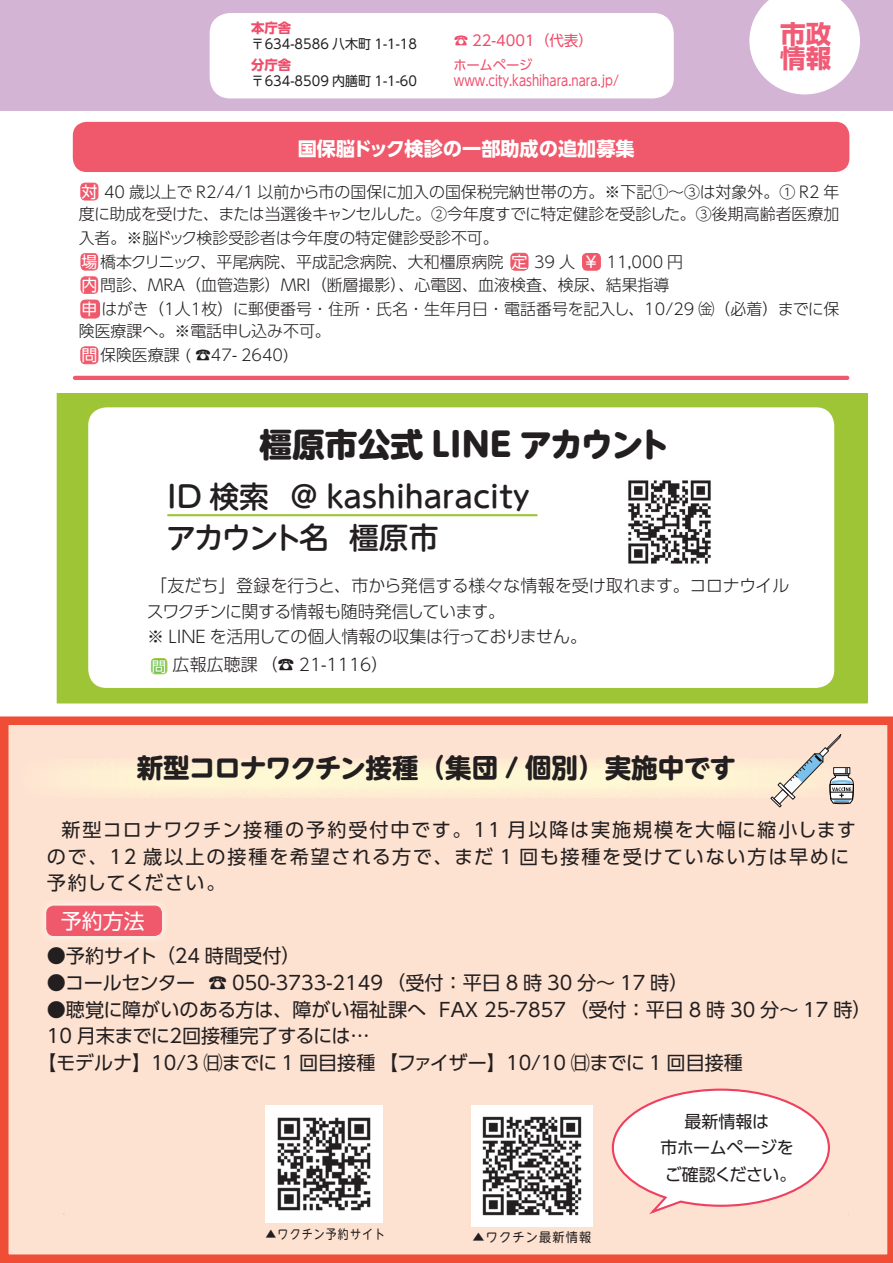
<style>
.page{position:relative;width:893px;height:1263px;background:#fff}
.page>*{position:absolute;margin:0;border:0;box-sizing:border-box;transform-origin:0 0}
.t1{font:32.7px "BIZ UDP Shin M Go Heavy";color:#231f20}
.t2{font:29.85px/41.1px "BIZ UDP Shin M Go Medium";color:#231f20}
.t3{font:26.55px "BIZ UDP Shin M Go Bold";color:#231f20}
.t4{font:25.5px "BIZ UDP Shin Go Bold";color:#f05b76}
.t5{font:20.85px "BIZ UDP Shin Go";color:#fff}
.t6{font:19.2px/26.5px "BIZ UDP Shin Go";color:#231f20}
.t7{font:19.2px/26.5px "BIZ UDP Shin Go";letter-spacing:.1em;color:#231f20}
.t8{font:19.2px "BIZ UDP Shin Go Bold";color:#fff}
.t9{font:16.95px/25.5px "BIZ UDP Shin Go Light";color:#231f20}
.t10{font:16.95px/26.5px "BIZ UDP Shin Go";color:#231f20;text-align:center}
.t11{font:16.95px "BIZ UDP Shin Go Light";letter-spacing:.025em;color:#231f20}
.t12{font:15.9px/22.6px "BIZ UDP Shin Go Light";color:#231f20}
.t13{font:15.9px "BIZ UDP Shin Go";color:#fff}
.t14{font:14.55px "BIZ UDP Shin Go";color:#ef4d6a;scale:.8 1}
.t15{font:14.55px "BIZ UDP Shin Go";color:#ef4d6a}
.t16{font:14.55px "BIZ UDP Shin Go";color:#fff}
.t17{font:13.35px "BIZ UDP Shin Go";color:#231f20}
.t18{font:13.35px "BIZ UDP Shin Go Bold";color:#ef4d6a}
.t19{font:13.35px "BIZ UDP Shin Go";color:#ef4d6a}
.t20{font:12.75px "BIZ UD Shin M Go";letter-spacing:.1em;color:#231f20;scale:.86 1}
.t21{font:12.75px "BIZ UD Shin M Go";letter-spacing:.1em;color:#231f20;scale:.95 1}
.s1{font-family:"BIZ UDP Shin Go";color:#fff}
</style>
<div class="page">
<div style="left:0;top:0;width:893px;height:111px;background:#d4b4d5"></div>
<div style="left:210px;top:13px;width:464px;height:85px;background:#fff;border-radius:21px"></div>
<svg style="left:749px;top:0;width:111px;height:94px"></svg>
<hr style="left:75px;top:376px;width:772px;height:4px;background:#f0596b">
<div style="left:74px;top:123px;width:774px;height:48px;background:#f0596b;border-radius:13px"></div>
<div style="left:73px;top:122px;width:776px;height:50px;border:2px solid #f0596b;border-radius:13px"></div>
<img style="left:80px;top:182px;width:19px;height:19px">
<div style="left:81px;top:183px;width:17px;height:17px;background:#f0596b;border-radius:4px"></div>
<div style="left:81px;top:183px;width:17px;height:17px;border:1px solid #f0596b;border-radius:4px"></div>
<img style="left:80px;top:256px;width:1px;height:12px">
<img style="left:510px;top:252px;width:19px;height:19px">
<div style="left:511px;top:253px;width:17px;height:17px;background:#f0596b;border-radius:4px"></div>
<div style="left:511px;top:253px;width:17px;height:17px;border:1px solid #f0596b;border-radius:4px"></div>
<img style="left:582px;top:268px;width:19px;height:3px">
<div style="left:583px;top:253px;width:17px;height:17px;background:#f0596b;border-radius:4px"></div>
<div style="left:582px;top:253px;width:19px;height:17px;border:1px solid #f0596b;border-radius:4px"></div>
<img style="left:80px;top:279px;width:1px;height:12px">
<img style="left:83px;top:270px;width:13px;height:1px">
<svg style="left:81px;top:253px;width:25px;height:17px"></svg>
<img style="left:80px;top:302px;width:21px;height:17px">
<img style="left:81px;top:299px;width:19px;height:3px">
<svg style="left:81px;top:276px;width:22px;height:18px"></svg>
<div style="left:81px;top:300px;width:19px;height:18px;background:#f0596b;border-radius:4px"></div>
<div style="left:81px;top:300px;width:19px;height:18px;border:1px solid #f0596b;border-radius:4px"></div>
<img style="left:80px;top:346px;width:19px;height:19px">
<div style="left:81px;top:347px;width:17px;height:17px;background:#f0596b;border-radius:4px"></div>
<div style="left:81px;top:347px;width:17px;height:17px;border:1px solid #f0596b;border-radius:4px"></div>
<div style="left:57px;top:393px;width:810px;height:310px;background:#9ec536"></div>
<div style="left:88px;top:407px;width:746px;height:281px;background:#fff;border-radius:18px"></div>
<img style="left:150px;top:658px;width:18px;height:17px">
<div style="left:151px;top:658px;width:16px;height:16px;background:#75c153;border-radius:4px"></div>
<div style="left:151px;top:658px;width:16px;height:16px;border:1px solid #a7ca47;border-radius:4px"></div>
<img style="left:628px;top:480px;width:83px;height:84px">
<svg style="left:0;top:716px;width:893px;height:547px;background:#fcdbca"></svg>
<hr style="left:167px;top:514px;width:370px;height:2px;background:#9ec536">
<img style="left:266px;top:1105px;width:117px;height:117px">
<img style="left:471px;top:1105px;width:121px;height:121px">
<p class="t18" style="left:251px;top:21px;width:42px">本庁舎</p>
<p class="t17" style="left:251px;top:37px;width:167px">〒634-8586 八木町 1-1-18</p>
<p class="t18" style="left:251px;top:58px;width:42px">分庁舎</p>
<p class="t17" style="left:251px;top:74px;width:167px">〒634-8509 内膳町 1-1-60</p>
<p class="t15" style="left:454px;top:33px;width:82px">☎ 22-4001</p>
<p class="t15" style="left:542px;top:33px;width:45px">（代表）</p>
<p class="t19" style="left:454px;top:58px;width:80px">ホームページ</p>
<p class="t14" style="left:454px;top:73px;width:208px">www.city.kashihara.nara j p. /</p>
<h3 class="t4" style="left:780px;top:21px;width:53px">市政</h3>
<h3 class="t4" style="left:780px;top:46px;width:53px">情報</h3>
<p class="t8" style="left:285px;top:139px;width:351px">　国保脳ドック検診の一部助成の追加募集</p>
<p class="t12" style="left:81px;top:180px;width:760px;text-align:right"><span class="s1">対</span> 40 歳以上で R2/4/1 以前から市の国保に加入の国保税完納世帯の方。 ※下記①～③は対象外。 ① R2 年または当選後キャンセルした。 ②今年度すでに特定健診を受診した。 ③後期高齢者医療加</p>
<p class="t12" style="left:79px;top:203px;width:415px;line-height:23.4px">度に助成を受けた、<br>入者。 ※脳ドック検診受診者は今年度の特定健診受診不可。</p>
<p class="t12" style="left:81px;top:250px;width:129px"><span class="s1">場</span>橋本クリニック、</p>
<p class="t12" style="left:216px;top:250px;width:73px">平尾病院、</p>
<p class="t12" style="left:296px;top:250px;width:105px">平成記念病院、</p>
<p class="t12" style="left:408px;top:250px;width:97px">大和橿原病院</p>
<p class="t12" style="left:511px;top:250px;width:65px"><span class="s1">定</span> 39 人</p>
<p class="t13" style="left:583px;top:254px;width:17px">￥</p>
<p class="t12" style="left:606px;top:250px;width:78px">11,000 円</p>
<p class="t12" style="left:81px;top:274px;width:60px"><span class="s1">内</span>問診、</p>
<p class="t12" style="left:148px;top:274px;width:39px">ＭＲＡ</p>
<p class="t12" style="left:193px;top:274px;width:81px">（血管造影）</p>
<p class="t12" style="left:281px;top:274px;width:31px">ＭＲＩ</p>
<p class="t12" style="left:319px;top:274px;width:89px">（断層撮影）、</p>
<p class="t12" style="left:414px;top:274px;width:57px">心電図、</p>
<p class="t12" style="left:478px;top:274px;width:73px">血液検査、</p>
<p class="t12" style="left:558px;top:274px;width:41px">検尿、</p>
<p class="t12" style="left:606px;top:274px;width:65px">結果指導</p>
<p class="t12" style="left:79px;top:298px;width:247px;line-height:22px"><span class="s1">申</span>はがき<br>険医療課へ。 ※電話申し込み不可。</p>
<p class="t12" style="left:81px;top:344px;width:209px"><span class="s1">問</span>保険医療課 ) ☎４７- ２６４０(</p>
<p class="t12" style="left:156px;top:298px;width:71px">１（ 人１枚）</p>
<p class="t12" style="left:233px;top:298px;width:404px">に郵便番号・住所・氏名・生年月日・電話番号を記入し、</p>
<p class="t12" style="left:644px;top:298px;width:72px">10/29 ㈮</p>
<p class="t12" style="left:722px;top:298px;width:50px">（必着）</p>
<p class="t12" style="left:778px;top:298px;width:63px">までに保</p>
<h1 class="t1" style="left:259px;top:428px;width:409px">橿原市公式 LINE アカウント</h1>
<h2 class="t2" style="left:167px;top:476px;width:364px">ID 検索　＠ kashiharacityアカウント名　橿原市</h2>
<p class="t9" style="left:147px;top:573px;width:434px">　「友だち」<br>スワクチンに関する情報も随時発信しています。<br>※ LINE を活用しての個人情報の収集は行っておりません。</p>
<p class="t9" style="left:269px;top:652px;width:112px">☎) 21-1116(</p>
<p class="t11" style="left:351px;top:577px;width:332px">市から発信する様々な情報を受け取れます。</p>
<p class="t9" style="left:236px;top:573px;width:108px">登録を行うと、</p>
<p class="t9" style="left:173px;top:652px;width:87px">広報広聴課</p>
<p class="t16" style="left:152px;top:659px;width:16px">問</p>
<p class="t9" style="left:690px;top:573px;width:101px">コロナウイル</p>
<h3 class="t3" style="left:137px;top:754px;width:283px">新型コロナワクチン接種</h3>
<h3 class="t3" style="left:432px;top:754px;width:161px">（集団 / 個別）</h3>
<h3 class="t3" style="left:605px;top:754px;width:132px">実施中です</h3>
<p class="t7" style="left:474px;top:816px;width:384px">11 月以降は実施規模を大幅に縮小します</p>
<p class="t7" style="left:455px;top:816px;width:395px;text-indent:-408px">　新型コロナワクチン接種の予約受付中です。<br>まだ 1 回も接種を受けていない方は早めに</p>
<p class="t7" style="left:109px;top:843px;width:336px">12 歳以上の接種を希望される方で、</p>
<p class="t7" style="left:47px;top:843px;width:172px">ので、<br>予約してください。</p>
<h3 class="t5" style="left:61px;top:910px;width:85px">予約方法</h3>
<p class="t6" style="left:165px;top:943px;width:127px">（24 時間受付(</p>
<p class="t6" style="left:47px;top:943px;width:111px">●予約サイト</p>
<p class="t6" style="left:292px;top:969px;width:571px;text-indent:-246px">●コールセンター　☎ 050-3733-2149　（受付：平日 8 時 30 分～ 17 時(<br>障がい福祉課へ　FAX 25-7857　（受付：平日 8 時 30 分～ 17 時(</p>
<p class="t6" style="left:47px;top:996px;width:324px">●聴覚に障がいのある方は、<br>10 月末までに２回接種完了するには...</p>
<p class="t6" style="left:47px;top:1049px;width:96px">【モデルナ】</p>
<p class="t6" style="left:151px;top:1049px;width:347px">10/3 ㈰までに 1 回目接種　【ファイザー】</p>
<p class="t6" style="left:506px;top:1049px;width:239px">10/10 ㈰までに 1 回目接種</p>
<p class="t10" style="left:660px;top:1108px;width:134px">最新情報は<br>市ホームページをご確認ください。</p>
<p class="t20" style="left:266px;top:1228px;width:141px">▲ワクチン予約サイト</p>
<p class="t21" style="left:472px;top:1230px;width:127px">▲ワクチン最新情報</p>
</div>
